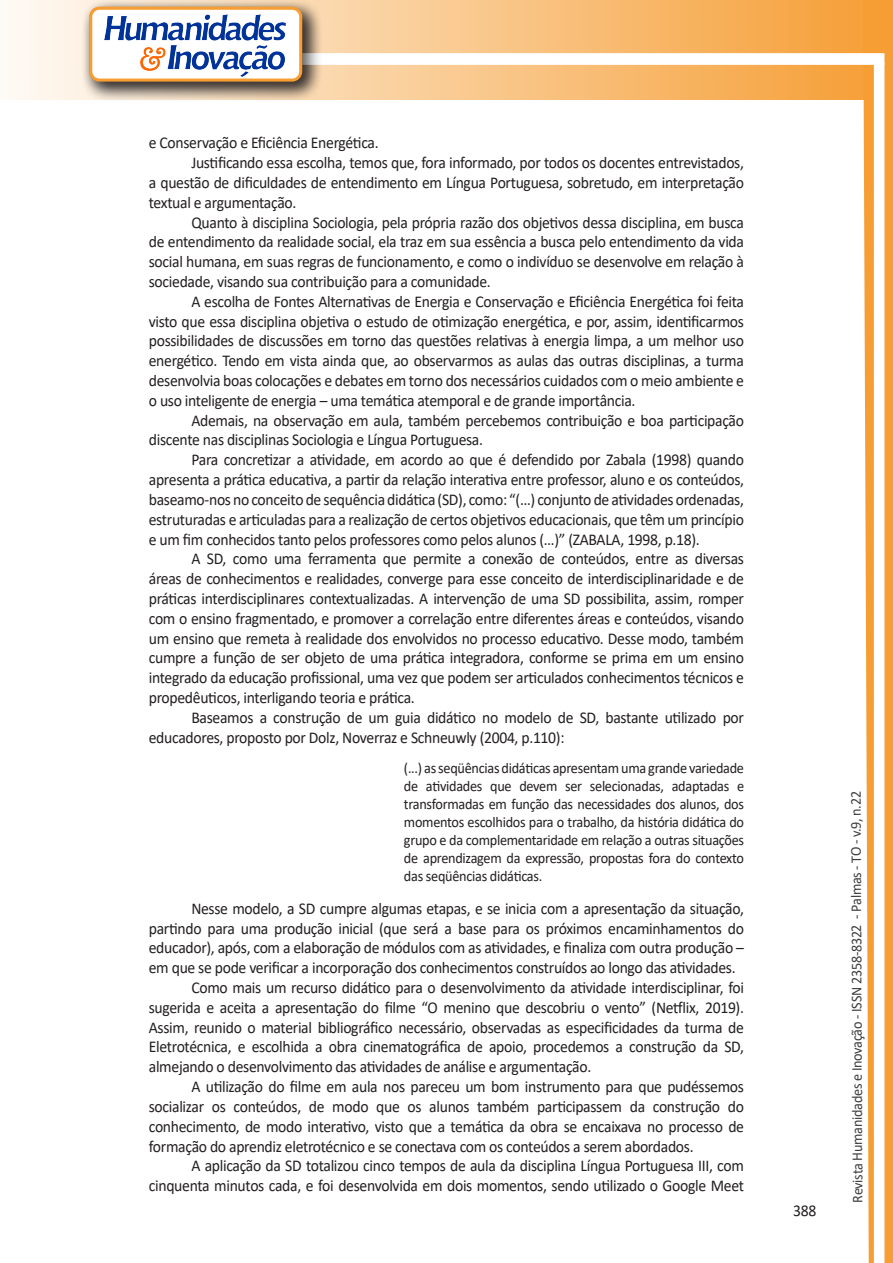
<style>
.page{position:relative;width:893px;height:1263px;background:#fff}
.page>*{position:absolute;margin:0;border:0;box-sizing:border-box;transform-origin:0 0}
.texto{font:16.5px/19.8px "Calibri";letter-spacing:-.02em;color:#231f20;text-align:justify;scale:.95 1}
.citacao{font:15px/18px "Calibri";letter-spacing:-.02em;color:#231f20;text-align:justify;scale:.95 1}
.t1{font:15px "Calibri";letter-spacing:-.025em;color:#3e3e3f;scale:.95 1}
</style>
<div class="page">
<svg style="left:5px;top:0;width:858px;height:100px;background:#f9c484"></svg>
<div style="left:302px;top:53px;width:582px;height:12px;background:#fff;border:2px solid #fff"></div>
<svg style="left:863px;top:0;width:30px;height:1263px"></svg>
<div style="left:81px;top:0;width:241px;height:102px;background:#231f20;opacity:.75"></div>
<div style="left:91px;top:8px;width:210px;height:72px;background:#fff;border-radius:9px"></div>
<img style="left:104px;top:14px;width:181px;height:62px">
<div style="left:89px;top:7px;width:213px;height:75px;border:3px solid #f69e34;border-radius:9px"></div>
<p class="texto" style="left:149px;top:133px;width:243px">e Conservação e Eficiência Energética.</p>
<p class="texto" style="left:149px;top:152px;width:628px;text-indent:43px">Justificando essa escolha, temos que, fora informado, por todos os docentes entrevistados, a questão de dificuldades de entendimento em Língua Portuguesa, sobretudo, em interpretação textual e argumentação.</p>
<p class="texto" style="left:149px;top:212px;width:628px;text-indent:43px">Quanto à disciplina Sociologia, pela própria razão dos objetivos dessa disciplina, em busca de entendimento da realidade social, ela traz em sua essência a busca pelo entendimento da vida social humana, em suas regras de funcionamento, e como o indivíduo se desenvolve em relação à sociedade, visando sua contribuição para a comunidade.</p>
<p class="texto" style="left:149px;top:291px;width:628px;text-indent:43px">A escolha de Fontes Alternativas de Energia e Conservação e Eficiência Energética foi feita visto que essa disciplina objetiva o estudo de otimização energética, e por, assim, identificarmos possibilidades de discussões em torno das questões relativas à energia limpa, a um melhor uso energético. Tendo em vista ainda que, ao observarmos as aulas das outras disciplinas, a turma desenvolvia boas colocações e debates em torno dos necessários cuidados com o meio ambiente e o uso inteligente de energia – uma temática atemporal e de grande importância.</p>
<p class="texto" style="left:149px;top:410px;width:628px;text-indent:43px">Ademais, na observação em aula, também percebemos contribuição e boa participação discente nas disciplinas Sociologia e Língua Portuguesa.</p>
<p class="texto" style="left:149px;top:449px;width:628px;text-indent:43px">Para concretizar a atividade, em acordo ao que é defendido por Zabala (1998) quando apresenta a prática educativa, a partir da relação interativa entre professor, aluno e os conteúdos, baseamo-nos no conceito de sequência didática (SD), como: “(…) conjunto de atividades ordenadas, estruturadas e articuladas para a realização de certos objetivos educacionais, que têm um princípio e um fim conhecidos tanto pelos professores como pelos alunos (…)” (ZABALA, 1998, p.18).</p>
<p class="texto" style="left:149px;top:548px;width:628px;text-indent:43px">A SD, como uma ferramenta que permite a conexão de conteúdos, entre as diversas áreas de conhecimentos e realidades, converge para esse conceito de interdisciplinaridade e de práticas interdisciplinares contextualizadas. A intervenção de uma SD possibilita, assim, romper com o ensino fragmentado, e promover a correlação entre diferentes áreas e conteúdos, visando um ensino que remeta à realidade dos envolvidos no processo educativo. Desse modo, também cumpre a função de ser objeto de uma prática integradora, conforme se prima em um ensino integrado da educação profissional, uma vez que podem ser articulados conhecimentos técnicos e propedêuticos, interligando teoria e prática.</p>
<p class="texto" style="left:149px;top:707px;width:628px;text-indent:43px">Baseamos a construção de um guia didático no modelo de SD, bastante utilizado por educadores, proposto por Dolz, Noverraz e Schneuwly (2004, p.110):</p>
<p class="citacao" style="left:404px;top:759px;width:360px">(...) as seqüências didáticas apresentam uma grande variedade de atividades que devem ser selecionadas, adaptadas e transformadas em função das necessidades dos alunos, dos momentos escolhidos para o trabalho, da história didática do grupo e da complementaridade em relação a outras situações de aprendizagem da expressão, propostas fora do contexto das seqüências didáticas.</p>
<p class="texto" style="left:149px;top:898px;width:628px;text-indent:43px">Nesse modelo, a SD cumpre algumas etapas, e se inicia com a apresentação da situação, partindo para uma produção inicial (que será a base para os próximos encaminhamentos do educador), após, com a elaboração de módulos com as atividades, e finaliza com outra produção – em que se pode verificar a incorporação dos conhecimentos construídos ao longo das atividades.</p>
<p class="texto" style="left:149px;top:977px;width:628px;text-indent:43px">Como mais um recurso didático para o desenvolvimento da atividade interdisciplinar, foi sugerida e aceita a apresentação do filme “O menino que descobriu o vento” (Netflix, 2019).<br>Assim, reunido o material bibliográfico necessário, observadas as especificidades da turma de Eletrotécnica, e escolhida a obra cinematográfica de apoio, procedemos a construção da SD, almejando o desenvolvimento das atividades de análise e argumentação.</p>
<p class="texto" style="left:149px;top:1076px;width:628px;text-indent:43px">A utilização do filme em aula nos pareceu um bom instrumento para que pudéssemos socializar os conteúdos, de modo que os alunos também participassem da construção do conhecimento, de modo interativo, visto que a temática da obra se encaixava no processo de formação do aprendiz eletrotécnico e se conectava com os conteúdos a serem abordados.</p>
<p class="texto" style="left:149px;top:1155px;width:628px;text-align:right">A aplicação da SD totalizou cinco tempos de aula da disciplina Língua Portuguesa III, com cinquenta minutos cada, e foi desenvolvida em dois momentos, sendo utilizado o Google Meet</p>
<p class="texto" style="left:793px;top:1200px;width:26px">388</p>
<p class="t1" style="left:846px;top:1203px;width:435px;rotate:-90deg">Revista Humanidades e Inovação - ISSN 2358-8322 - Palmas - TO - v.9, n.22</p>
</div>
